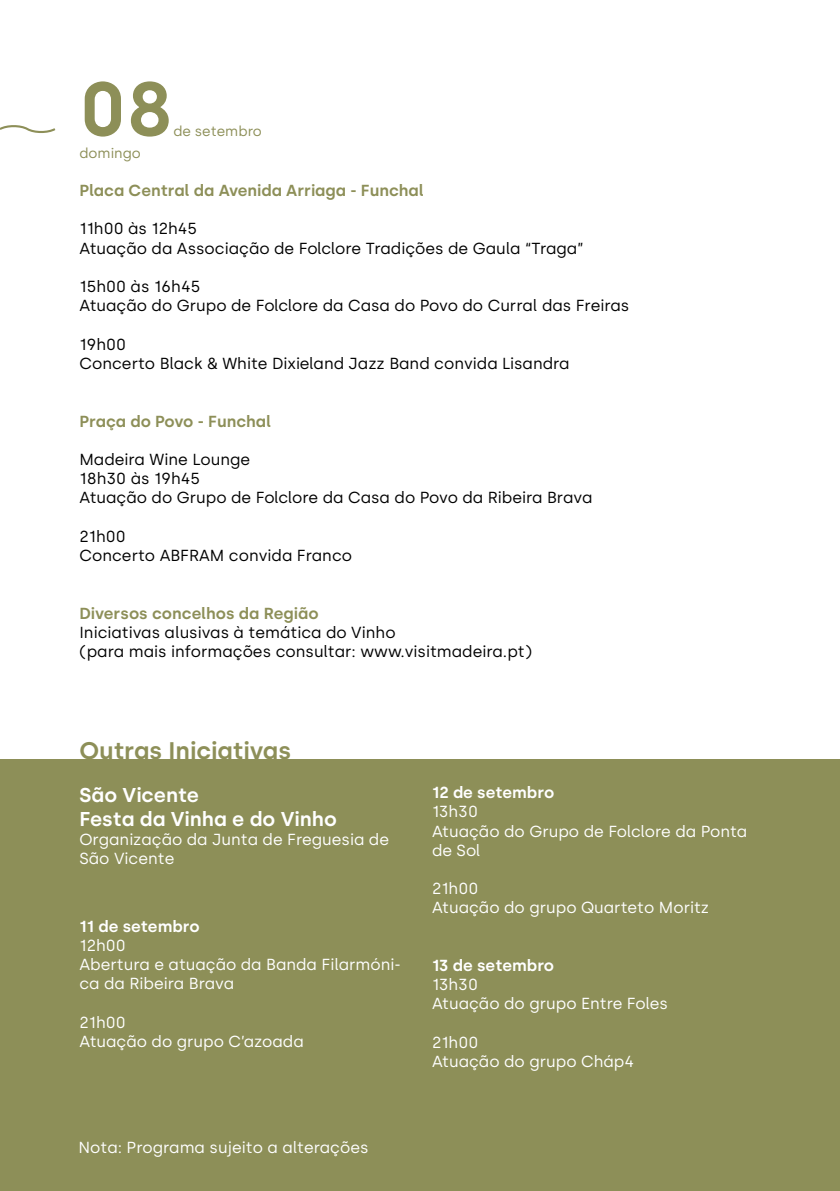
<style>
.page{position:relative;width:840px;height:1191px;background:#fff}
.page>*{position:absolute;margin:0;border:0;box-sizing:border-box;transform-origin:0 0}
.t1{font:600 76px "Silka";color:#8d8f58}
.t2{font:600 24px "Silka";color:#8d8f58}
.t3{font:600 20px/24px "Silka";color:#fff}
.t4{font:16px/19.2px "Silka";color:#000}
.t5{font:16px/19.2px "Silka";color:#fff}
.t6{font:600 16px "Silka";color:#8d8f58}
.t7{font:600 16px "Silka";color:#fff}
.t8{font:14px "Silka";color:#8d8f58}
</style>
<div class="page">
<div style="left:0;top:759px;width:839px;height:432px;background:#8d8f58"></div>
<svg style="left:0;top:125px;width:56px;height:8px"></svg>
<h1 class="t1" style="left:79px;top:64px;width:95px">08</h1>
<p class="t8" style="left:173px;top:122px;width:90px">de setembro</p>
<p class="t8" style="left:79px;top:144px;width:63px">domingo</p>
<p class="t6" style="left:79px;top:181px;width:346px">Placa Central da Avenida Arriaga - Funchal</p>
<p class="t4" style="left:79px;top:219px;width:505px">11h00 às 12h45<br>Atuação da Associação de Folclore Tradições de Gaula “Traga”</p>
<p class="t4" style="left:79px;top:277px;width:551px">15h00 às 16h45<br>Atuação do Grupo de Folclore da Casa do Povo do Curral das Freiras</p>
<p class="t4" style="left:79px;top:334px;width:491px">19h00<br>Concerto Black &amp; White Dixieland Jazz Band convida Lisandra</p>
<p class="t6" style="left:79px;top:411px;width:193px">Praça do Povo - Funchal</p>
<p class="t4" style="left:79px;top:450px;width:514px">Madeira Wine Lounge<br>18h30 às 19h45<br>Atuação do Grupo de Folclore da Casa do Povo da Ribeira Brava</p>
<p class="t4" style="left:79px;top:526px;width:274px">21h00<br>Concerto ABFRAM convida Franco</p>
<p class="t6" style="left:79px;top:603px;width:240px">Diversos concelhos da Região</p>
<p class="t4" style="left:79px;top:622px;width:454px">Iniciativas alusivas à temática do Vinho<br>(para mais informações consultar: www.visitmadeira.pt)</p>
<h2 class="t2" style="left:79px;top:736px;width:213px">Outras Iniciativas</h2>
<p class="t3" style="left:79px;top:783px;width:259px">São Vicente<br>Festa da Vinha e do Vinho</p>
<p class="t5" style="left:79px;top:830px;width:311px">Organização da Junta de Freguesia de<br>São Vicente</p>
<p class="t7" style="left:79px;top:916px;width:122px">11 de setembro</p>
<p class="t5" style="left:79px;top:935px;width:323px">12h00<br>Abertura e atuação da Banda Filarmóni&shy;ca da Ribeira Brava</p>
<p class="t5" style="left:79px;top:1012px;width:226px">21h00<br>Atuação do grupo C’azoada</p>
<p class="t5" style="left:78px;top:1137px;width:291px">Nota: Programa sujeito a alterações</p>
<p class="t7" style="left:432px;top:783px;width:124px">12 de setembro</p>
<p class="t5" style="left:432px;top:802px;width:316px">13h30<br>Atuação do Grupo de Folclore da Ponta de Sol</p>
<p class="t5" style="left:432px;top:879px;width:278px">21h00<br>Atuação do grupo Quarteto Moritz</p>
<p class="t7" style="left:432px;top:956px;width:124px">13 de setembro</p>
<p class="t5" style="left:432px;top:975px;width:237px">13h30<br>Atuação do grupo Entre Foles</p>
<p class="t5" style="left:432px;top:1032px;width:204px">21h00<br>Atuação do grupo Cháp4</p>
</div>
